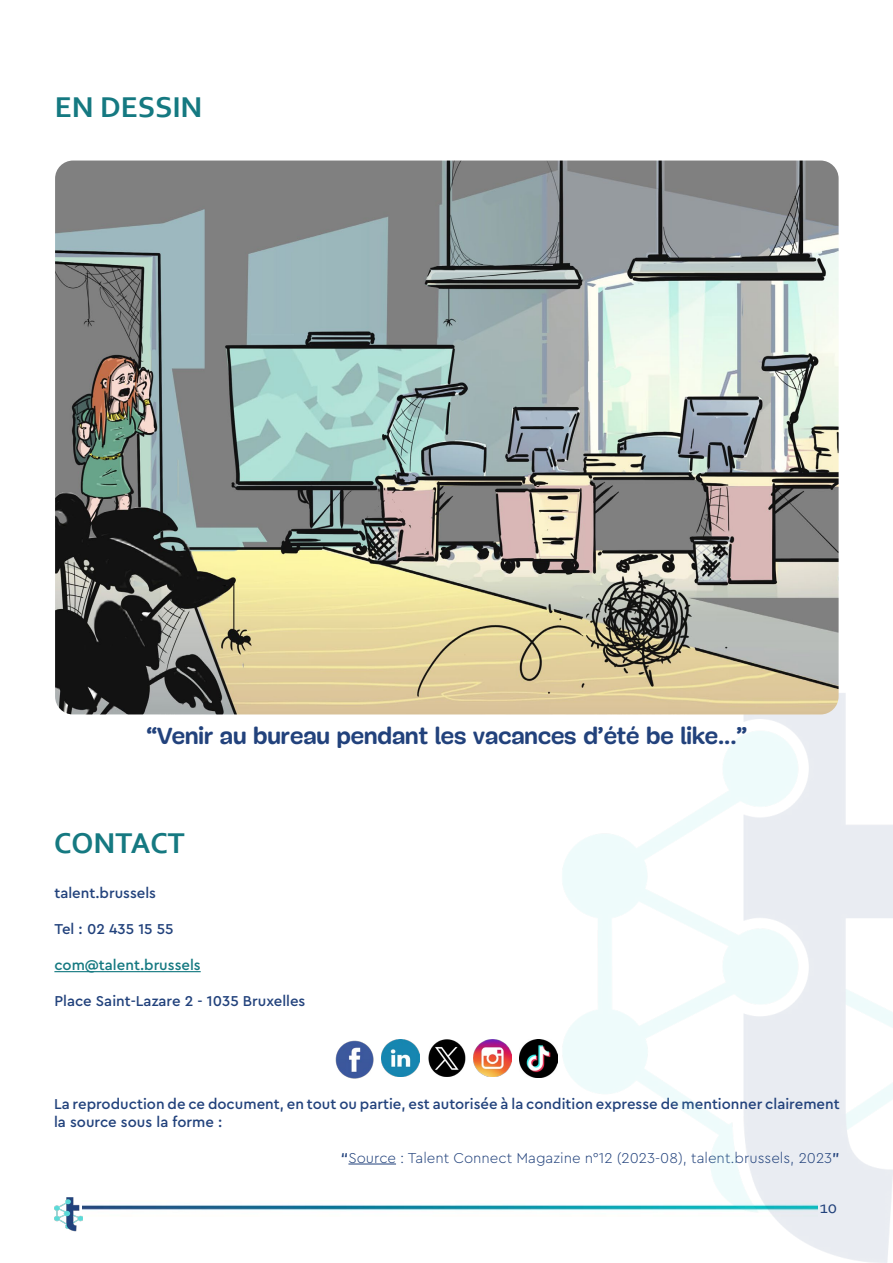
<style>
.page{position:relative;width:893px;height:1263px;background:#fff}
.page>*{position:absolute;margin:0;border:0;box-sizing:border-box;transform-origin:0 0}
.t1{font:700 30px "Corbel";color:#157981}
.t2{font:700 24px "Mija";color:#22427c}
.t3{font:18px "Corbel";color:#22427c}
.t4{font:500 15px/18px "Cera Pro";color:#22427c}
.t5{font:300 15px "Cera Pro";color:#22427c}
.t6{font:500 15px "Cera Pro";color:#157981}
.s1{font-weight:500}
</style>
<div class="page">
<img style="left:83px;top:1204px;width:455px;height:7px">
<img style="left:54px;top:1197px;width:29px;height:35px">
<hr style="left:54px;top:971px;width:147px;height:1px;background:#157981">
<hr style="left:348px;top:1164px;width:48px;height:1px;background:#22427c">
<img style="left:538px;top:693px;width:355px;height:570px">
<img style="left:336px;top:1041px;width:37px;height:37px">
<img style="left:382px;top:1039px;width:37px;height:38px">
<img style="left:428px;top:1039px;width:37px;height:38px">
<img style="left:474px;top:1039px;width:37px;height:38px">
<img style="left:519px;top:1039px;width:38px;height:38px">
<img style="left:55px;top:161px;width:784px;height:553px">
<h1 class="t1" style="left:55px;top:88px;width:149px">EN DESSIN</h1>
<h2 class="t2" style="left:146px;top:723px;width:602px">“Venir au bureau pendant les vacances d’été be like...”</h2>
<h1 class="t1" style="left:54px;top:824px;width:132px">CONTACT</h1>
<p class="t4" style="left:54px;top:883px;width:103px">talent.brussels</p>
<p class="t4" style="left:54px;top:919px;width:121px">Tel : 02 435 15 55</p>
<p class="t6" style="left:54px;top:955px;width:148px">com@talent.brussels</p>
<p class="t4" style="left:54px;top:991px;width:253px">Place Saint-Lazare 2 - 1035 Bruxelles</p>
<p class="t4" style="left:54px;top:1094px;width:787px">La reproduction de ce document, en tout ou partie, est autorisée à la condition expresse de mentionner clairement la source sous la forme :</p>
<p class="t5" style="left:341px;top:1147px;width:500px"><span class="s1">“</span>Source : Talent Connect Magazine n°12 (2023-08), talent.brussels, 2023<span class="s1">”</span></p>
<p class="t3" style="left:820px;top:1196px;width:19px">10</p>
</div>
